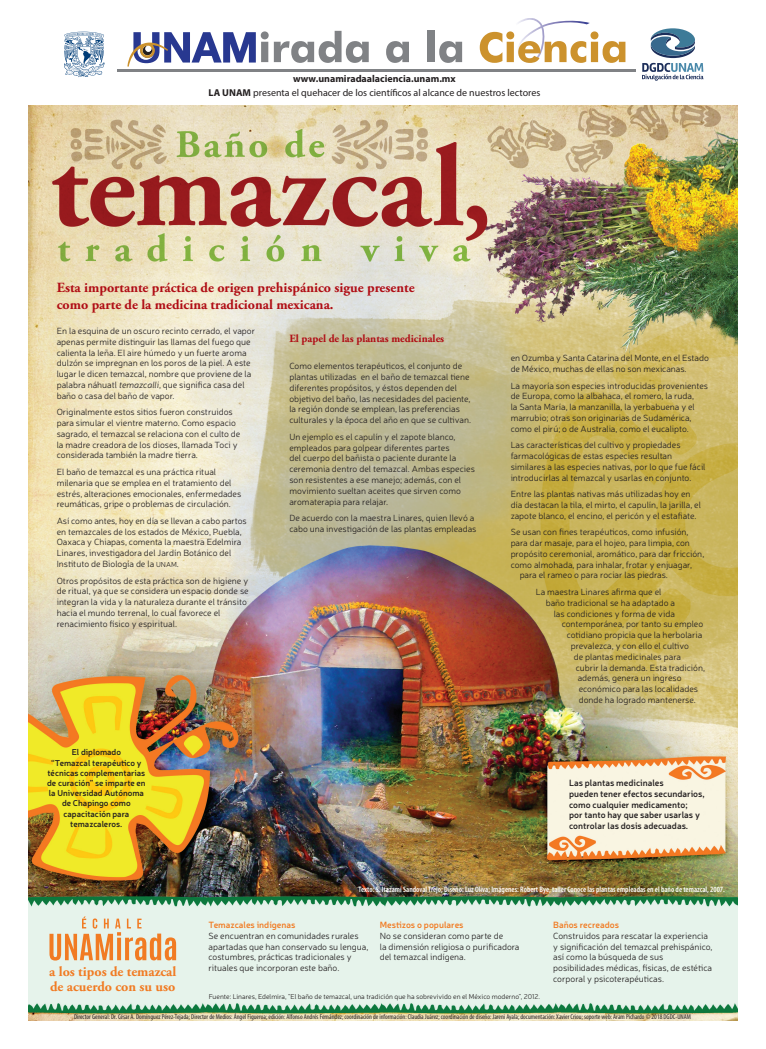
<style>
.page{position:relative;width:766px;height:1049px;background:#fff}
.page>*{position:absolute;margin:0;border:0;box-sizing:border-box;transform-origin:0 0}
.t1{font:700 14px/16.8px "Adobe Garamond Pro";color:#b00d15}
.t2{font:700 14px/15px "Adobe Garamond Pro";color:#f17b23}
.t3{font:700 11px "Adobe Garamond Pro";color:#b00d15}
.t4{font:10px/14.2px "Myriad Pro";color:#231f20;text-align:center}
.t5{font:300 9px/10.8px "Neris";color:#231f20}
.t6{font:600 9px/10.8px "Neris";color:#231f20}
.t7{font:600 9px "Neris";color:#f17b23}
.t8{font:600 8.5px/10.2px "Neris";color:#231f20;text-align:center}
.t9{font:600 condensed 8px "Myriad Pro";color:#fff}
.t10{font:condensed 7px "Myriad Pro";color:#231f20}
.t11{font:300 7px "Neris";color:#231f20}
.s1{font-weight:700}
.s2{font-style:italic}
.s3{font-size:7.2px}
</style>
<div class="page">
<img style="left:28px;top:105px;width:709px;height:915px">
<svg style="left:642px;top:28px;width:61px;height:53px"></svg>
<svg style="left:64px;top:32px;width:41px;height:45px"></svg>
<hr style="left:117px;top:70px;width:518px;height:2px;background:#808285">
<svg style="left:274px;top:31px;width:94px;height:32px"></svg>
<svg style="left:386px;top:41px;width:23px;height:22px"></svg>
<div style="left:427px;top:31px;width:7px;height:31px;background:#808285"></div>
<svg style="left:439px;top:41px;width:23px;height:22px"></svg>
<svg style="left:479px;top:18px;width:146px;height:45px"></svg>
<svg style="left:127px;top:31px;width:141px;height:36px"></svg>
<svg style="left:49px;top:916px;width:127px;height:44px;background:#e9caa6"></svg>
<p class="t4" style="left:208px;top:71px;width:333px"><span class="s1">www.unamiradaalaciencia.unam.mx<br>LA UNAM</span> presenta el quehacer de los científicos al alcance de nuestros lectores</p>
<h1 class="t1" style="left:57px;top:280px;width:359px">Esta importante práctica de origen prehispánico sigue presente como parte de la medicina tradicional mexicana.</h1>
<p class="t5" style="left:57px;top:325px;width:200px">En la esquina de un oscuro recinto cerrado, el vapor apenas permite distinguir las llamas del fuego que calienta la leña. El aire húmedo y un fuerte aroma dulzón se impregnan en los poros de la piel. A este lugar le dicen temazcal, nombre que proviene de la palabra náhuatl <span class="s2">temazcalli</span>, que significa casa del baño o casa del baño de vapor.</p>
<p class="t5" style="left:57px;top:406px;width:185px">Originalmente estos sitios fueron construidos para simular el vientre materno. Como espacio sagrado, el temazcal se relaciona con el culto de la madre creadora de los dioses, llamada Toci y considerada también la madre tierra.</p>
<p class="t5" style="left:57px;top:466px;width:186px">El baño de temazcal es una práctica ritual milenaria que se emplea en el tratamiento del estrés, alteraciones emocionales, enfermedades reumáticas, gripe o problemas de circulación.</p>
<p class="t5" style="left:57px;top:515px;width:191px">Así como antes, hoy en día se llevan a cabo partos en temazcales de los estados de México, Puebla, Oaxaca y Chiapas, comenta la maestra Edelmira Linares, investigadora del Jardín Botánico del Instituto de Biología de la <span class="s3">UNAM</span>.</p>
<p class="t5" style="left:57px;top:575px;width:193px">Otros propósitos de esta práctica son de higiene y de ritual, ya que se considera un espacio donde se integran la vida y la naturaleza durante el tránsito hacia el mundo terrenal, lo cual favorece el renacimiento físico y espiritual.</p>
<p class="t3" style="left:289px;top:332px;width:156px">El papel de las plantas medicinales</p>
<p class="t5" style="left:289px;top:360px;width:183px">Como elementos terapéuticos, el conjunto de plantas utilizadas en el baño de temazcal tiene diferentes propósitos, y éstos dependen del objetivo del baño, las necesidades del paciente, la región donde se emplean, las preferencias culturales y la época del año en que se cultivan.</p>
<p class="t5" style="left:289px;top:431px;width:187px">Un ejemplo es el capulín y el zapote blanco, empleados para golpear diferentes partes<br>del cuerpo del bañista o paciente durante la ceremonia dentro del temazcal. Ambas especies son resistentes a ese manejo; además, con el movimiento sueltan aceites que sirven como aromaterapia para relajar.</p>
<p class="t5" style="left:289px;top:512px;width:189px">De acuerdo con la maestra Linares, quien llevó a cabo una investigación de las plantas empleadas</p>
<p class="t8" style="left:47px;top:747px;width:100px">El diplomado<br>“Temazcal terapéutico y técnicas complementarias de curación” se imparte en la Universidad Autónoma de Chapingo como capacitación para temazcaleros.</p>
<p class="t5" style="left:510px;top:352px;width:200px">en Ozumba y Santa Catarina del Monte, en el Estado de México, muchas de ellas no son mexicanas.</p>
<p class="t5" style="left:510px;top:380px;width:199px">La mayoría son especies introducidas provenientes de Europa, como la albahaca, el romero, la ruda,<br>la Santa María, la manzanilla, la yerbabuena y el marrubio; otras son originarias de Sudamérica, como el pirú; o de Australia, como el eucalipto.</p>
<p class="t5" style="left:510px;top:439px;width:196px">Las características del cultivo y propiedades farmacológicas de estas especies resultan similares a las especies nativas, por lo que fue fácil introducirlas al temazcal y usarlas en conjunto.</p>
<p class="t5" style="left:510px;top:488px;width:192px">Entre las plantas nativas más utilizadas hoy en día destacan la tila, el mirto, el capulín, la jarilla, el zapote blanco, el encino, el pericón y el estafiate.</p>
<p class="t5" style="left:510px;top:526px;width:179px">Se usan con fines terapéuticos, como infusión,</p>
<p class="t5" style="left:510px;top:537px;width:181px">para dar masaje, para el hojeo, para limpia, con</p>
<p class="t5" style="left:510px;top:548px;width:195px">propósito ceremonial, aromático, para dar fricción,</p>
<p class="t5" style="left:510px;top:559px;width:183px">como almohada, para inhalar, frotar y enjuagar,</p>
<p class="t5" style="left:519px;top:570px;width:150px">para el rameo o para rociar las piedras.</p>
<p class="t5" style="left:535px;top:586px;width:127px">La maestra Linares afirma que el</p>
<p class="t5" style="left:545px;top:597px;width:131px">baño tradicional se ha adaptado a</p>
<p class="t5" style="left:553px;top:608px;width:123px">las condiciones y forma de vida</p>
<p class="t5" style="left:561px;top:618px;width:143px">contemporánea, por tanto su empleo</p>
<p class="t5" style="left:566px;top:629px;width:137px">cotidiano propicia que la herbolaria</p>
<p class="t5" style="left:570px;top:640px;width:120px">prevalezca, y con ello el cultivo</p>
<p class="t5" style="left:573px;top:651px;width:109px">de plantas medicinales para</p>
<p class="t5" style="left:575px;top:662px;width:131px">cubrir la demanda. Esta tradición,</p>
<p class="t5" style="left:577px;top:672px;width:105px">además, genera un ingreso</p>
<p class="t5" style="left:578px;top:683px;width:121px">económico para las localidades</p>
<p class="t5" style="left:578px;top:694px;width:119px">donde ha logrado mantenerse.</p>
<p class="t6" style="left:569px;top:777px;width:137px">Las plantas medicinales<br>pueden tener efectos secundarios, como cualquier medicamento;<br>por tanto hay que saber usarlas y controlar las dosis adecuadas.</p>
<h1 class="t2" style="left:49px;top:964px;width:129px">a los tipos de temazcal de acuerdo con su uso</h1>
<p class="t9" style="left:358px;top:885px;width:368px">Texto: S. Itazami Sandoval Trejo; Diseño: Luz Oliva; Imágenes: Robert Bye, taller Conoce las plantas empleadas en el baño de temazcal, 2007.</p>
<p class="t7" style="left:208px;top:918px;width:88px">Temazcales indígenas</p>
<p class="t5" style="left:208px;top:930px;width:161px">Se encuentran en comunidades rurales apartadas que han conservado su lengua, costumbres, prácticas tradicionales y rituales que incorporan este baño.</p>
<p class="t7" style="left:379px;top:918px;width:85px">Mestizos o populares</p>
<p class="t5" style="left:379px;top:930px;width:141px">No se consideran como parte de<br>la dimensión religiosa o purificadora del temazcal indígena.</p>
<p class="t11" style="left:208px;top:992px;width:333px">Fuente: Linares, Edelmira, “El baño de temazcal, una tradición que ha sobrevivido en el México moderno”, 2012.</p>
<p class="t7" style="left:553px;top:918px;width:67px">Baños recreados</p>
<p class="t5" style="left:553px;top:930px;width:161px">Construidos para rescatar la experiencia y significación del temazcal prehispánico, así como la búsqueda de sus posibilidades médicas, físicas, de estética corporal y psicoterapéuticas.</p>
<p class="t10" style="left:74px;top:1012px;width:618px">Director General: Dr. César A. Domínguez Pérez-Tejada; Director de Medios: Ángel Figueroa; edición: Alfonso Andrés Fernández; coordinación de información: Claudia Juárez; coordinación de diseño: Jareni Ayala; documentación: Xavier Criou; soporte web: Aram Pichardo © 2018 DGDC-UNAM</p>
</div>
